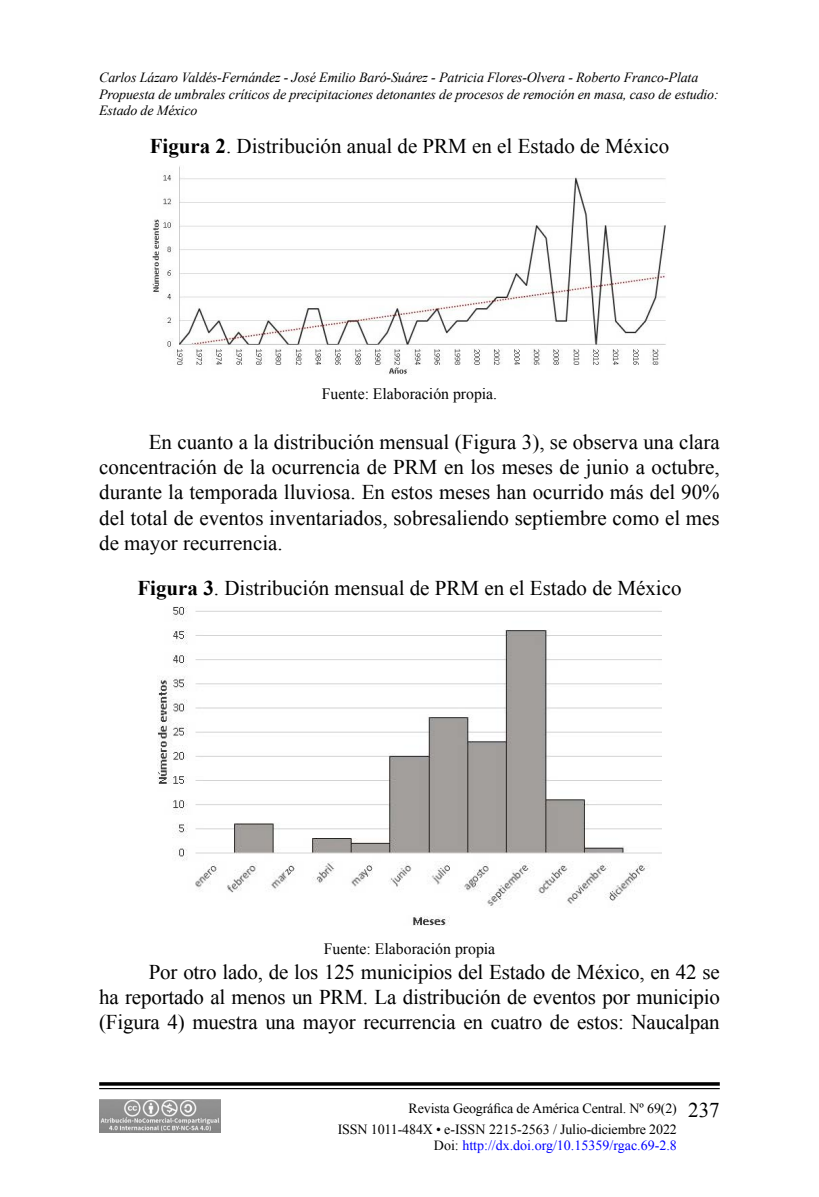
<style>
.page{position:relative;width:819px;height:1197px;background:#fff}
.page>*{position:absolute;margin:0;border:0;box-sizing:border-box;transform-origin:0 0}
.t1{font:21px/25.2px "Times New Roman";color:#000;text-align:justify}
.t2{font:15.75px "Times New Roman";color:#000}
.t3{font:italic 14px/16.8px "Times New Roman";letter-spacing:-.01em;color:#000}
.t4{font:14px/21px "Times New Roman";letter-spacing:-.01em;color:#000}
.t5{font:14px "Times New Roman";color:#00f}
.s1{font-weight:700}
.s2{font-size:21px}
.s3{color:#000}
</style>
<div class="page">
<svg style="left:99px;top:1082px;width:621px;height:4px;background:#1f1f1f"></svg>
<hr style="left:99px;top:1088px;width:621px;height:1px;background:#000">
<img style="left:99px;top:1099px;width:121px;height:34px">
<img style="left:153px;top:166px;width:513px;height:209px">
<img style="left:158px;top:607px;width:503px;height:318px">
<p class="t3" style="left:99px;top:68px;width:621px">Carlos Lázaro Valdés-Fernández - José Emilio Baró-Suárez - Patricia Flores-Olvera - Roberto Franco-Plata<br>Propuesta de umbrales críticos de precipitaciones detonantes de procesos de remoción en masa, caso de estudio:<br>Estado de México</p>
<p class="t1" style="left:150px;top:133px;width:521px"><span class="s1">Figura 2</span>. Distribución anual de PRM en el Estado de México</p>
<p class="t2" style="left:322px;top:383px;width:177px">Fuente: Elaboración propia.</p>
<p class="t1" style="left:99px;top:429px;width:622px;text-indent:50px">En cuanto a la distribución mensual (Figura 3), se observa una clara concentración de la ocurrencia de PRM en los meses de junio a octubre, durante la temporada lluviosa. En estos meses han ocurrido más del 90% del total de eventos inventariados, sobresaliendo septiembre como el mes de mayor recurrencia.</p>
<p class="t1" style="left:137px;top:575px;width:546px"><span class="s1">Figura 3</span>. Distribución mensual de PRM en el Estado de México</p>
<p class="t2" style="left:324px;top:938px;width:173px">Fuente: Elaboración propia</p>
<p class="t1" style="left:99px;top:959px;width:622px;text-indent:50px">Por otro lado, de los 125 municipios del Estado de México, en 42 se ha reportado al menos un PRM. La distribución de eventos por municipio (Figura 4) muestra una mayor recurrencia en cuatro de estos: Naucalpan</p>
<p class="t4" style="left:338px;top:1097px;width:384px;text-indent:71px">Revista Geográfica de América Central. Nº 69(2) <span class="s2">237<br></span>ISSN 1011-484X • e-ISSN 2215-2563 / Julio-diciembre 2022</p>
<p class="t5" style="left:434px;top:1136px;width:244px"><span class="s3">Doi:</span> http://dx.doi.org/10.15359/rgac.69-2.8</p>
</div>
